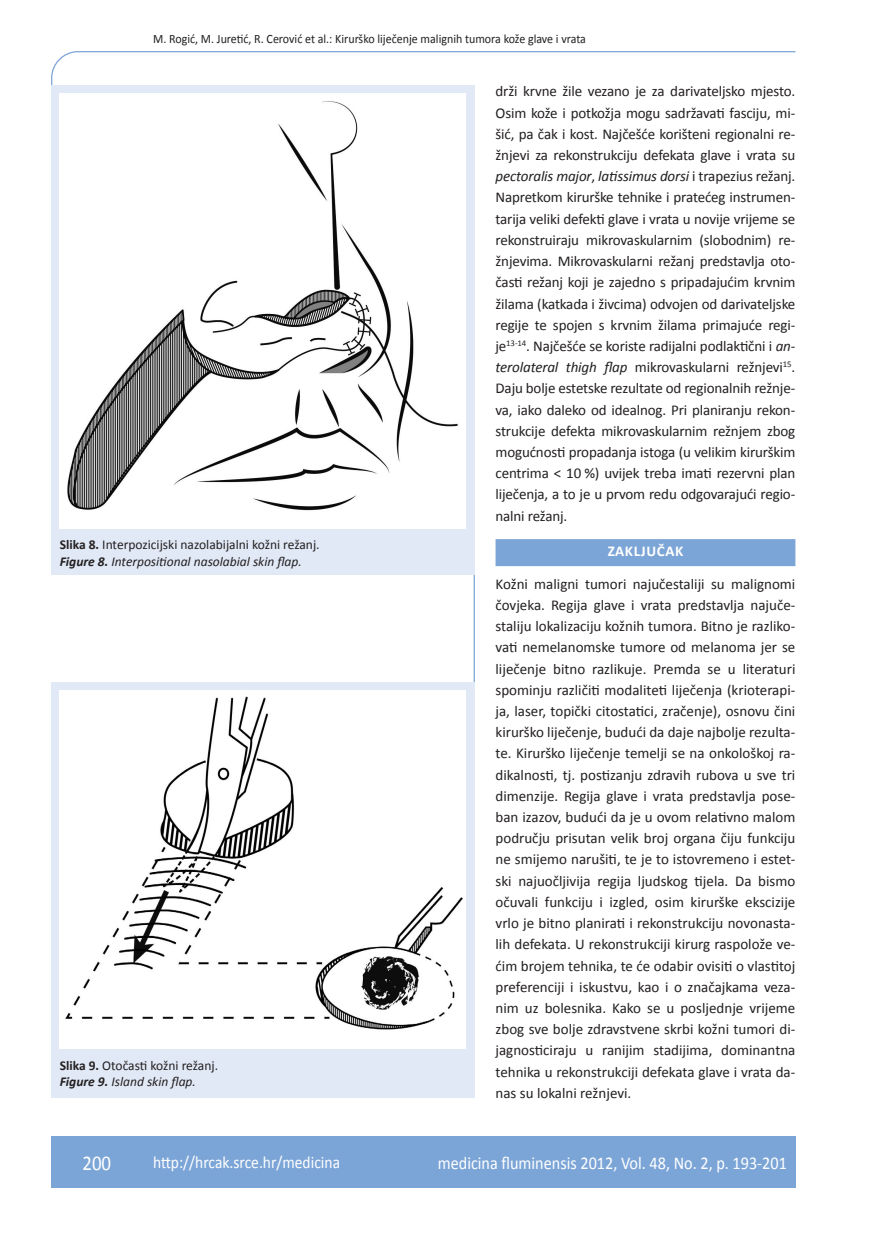
<style>
.page{position:relative;width:872px;height:1234px;background:#fff}
.page>*{position:absolute;margin:0;border:0;box-sizing:border-box;transform-origin:0 0}
.t1{font:21px "Calibri";color:#fff;scale:.9 1}
.t2{font:18px "Calibri";color:#fff;scale:.9 1}
.t3{font:17.25px "Calibri";color:#fff;scale:.9 1}
.osnovni_tekst{font:15px/21.1px "Calibri";letter-spacing:-.01em;color:#231f20;text-align:justify}
.naslov_ruler{font:700 15px "Calibri";letter-spacing:.04em;color:#fff}
.potpis_slika{font:13.5px/16.5px "Calibri";color:#231f20}
.glava{font:12.75px "Calibri";color:#231f20;scale:.94 1}
.s1{font-weight:700}
.s2{font-weight:700;font-style:italic}
.s3{font-style:italic}
</style>
<div class="page">
<svg style="left:51px;top:51px;width:745px;height:274px"></svg>
<hr style="left:473px;top:325px;width:2px;height:772px;background:#7ca5d7">
<div style="left:51px;top:1135px;width:744px;height:51px;background:#7ca5d7"></div>
<div style="left:495px;top:539px;width:300px;height:27px;background:#7ca5d7"></div>
<div style="left:51px;top:85px;width:423px;height:489px;background:#e1e9f6"></div>
<img style="left:60px;top:94px;width:406px;height:434px">
<div style="left:51px;top:682px;width:423px;height:415px;background:#e1e9f6"></div>
<img style="left:60px;top:690px;width:406px;height:358px">
<p class="glava" style="left:153px;top:30px;width:462px">M. Rogić, M. Juretić, R. Cerović et al.: Kirurško liječenje malignih tumora kože glave i vrata</p>
<p class="potpis_slika" style="left:60px;top:535px;width:261px"><span class="s1">Slika 8.</span> Interpozicijski nazolabijalni kožni režanj.<br><span class="s2">Figure 8.</span> <span class="s3">Interpositional nasolabial skin flap.</span></p>
<p class="potpis_slika" style="left:60px;top:1055px;width:160px"><span class="s1">Slika 9.</span> Otočasti kožni režanj.<br><span class="s2">Figure 9.</span> <span class="s3">Island skin flap.</span></p>
<p class="t1" style="left:82px;top:1149px;width:33px">200</p>
<p class="t3" style="left:153px;top:1150px;width:209px">http://hrcak.srce.hr/medicina</p>
<p class="osnovni_tekst" style="left:495px;top:80px;width:301px">drži krvne žile vezano je za darivateljsko mjesto.<br>Osim kože i potkožja mogu sadržavati fasciju, mi&shy;šić, pa čak i kost. Najčešće korišteni regionalni re&shy;žnjevi za rekonstrukciju defekata glave i vrata su <span class="s3">pectoralis major</span>, <span class="s3">latissimus dorsi</span> i trapezius režanj.</p>
<p class="osnovni_tekst" style="left:495px;top:186px;width:301px">Napretkom kirurške tehnike i pratećeg instrumen&shy;tarija veliki defekti glave i vrata u novije vrijeme se rekonstruiraju mikrovaskularnim (slobodnim) re&shy;žnjevima. Mikrovaskularni režanj predstavlja oto&shy;časti režanj koji je zajedno s pripadajućim krvnim žilama (katkada i živcima) odvojen od darivateljske regije te spojen s krvnim žilama primajuće regi&shy;je<sup>13-14</sup>. Najčešće se koriste radijalni podlaktični i <span class="s3">an&shy;terolateral thigh flap</span> mikrovaskularni režnjevi<sup>15</sup>.<br>Daju bolje estetske rezultate od regionalnih režnje&shy;va, iako daleko od idealnog. Pri planiranju rekon&shy;strukcije defekta mikrovaskularnim režnjem zbog mogućnosti propadanja istoga (u velikim kirurškim centrima &lt; 10 %) uvijek treba imati rezervni plan liječenja, a to je u prvom redu odgovarajući regio&shy;nalni režanj.</p>
<p class="naslov_ruler" style="left:607px;top:542px;width:77px">ZAKLJUČAK</p>
<p class="osnovni_tekst" style="left:495px;top:572px;width:301px">Kožni maligni tumori najučestaliji su malignomi čovjeka. Regija glave i vrata predstavlja najuče&shy;staliju lokalizaciju kožnih tumora. Bitno je razliko&shy;vati nemelanomske tumore od melanoma jer se liječenje bitno razlikuje. Premda se u literaturi spominju različiti modaliteti liječenja (krioterapi&shy;ja, laser, topički citostatici, zračenje), osnovu čini kirurško liječenje, budući da daje najbolje rezulta&shy;te. Kirurško liječenje temelji se na onkološkoj ra&shy;dikalnosti, tj. postizanju zdravih rubova u sve tri dimenzije. Regija glave i vrata predstavlja pose&shy;ban izazov, budući da je u ovom relativno malom području prisutan velik broj organa čiju funkciju ne smijemo narušiti, te je to istovremeno i estet&shy;ski najuočljivija regija ljudskog tijela. Da bismo očuvali funkciju i izgled, osim kirurške ekscizije vrlo je bitno planirati i rekonstrukciju novonasta&shy;lih defekata. U rekonstrukciji kirurg raspolože ve&shy;ćim brojem tehnika, te će odabir ovisiti o vlastitoj preferenciji i iskustvu, kao i o značajkama veza&shy;nim uz bolesnika. Kako se u posljednje vrijeme zbog sve bolje zdravstvene skrbi kožni tumori di&shy;jagnosticiraju u ranijim stadijima, dominantna tehnika u rekonstrukciji defekata glave i vrata da&shy;nas su lokalni režnjevi.</p>
<p class="t2" style="left:438px;top:1151px;width:389px">medicina fluminensis 2012, Vol. 48, No. 2, p. 193-201</p>
</div>
